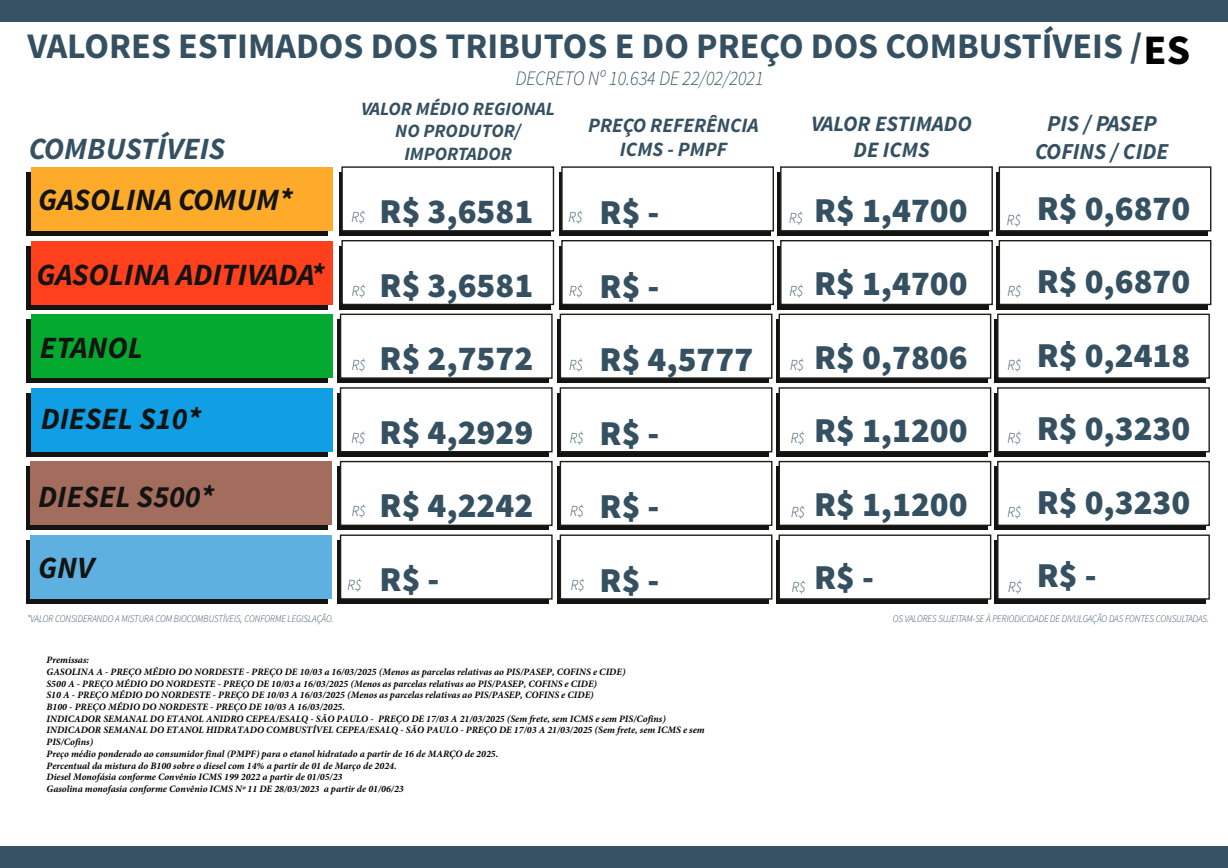
<style>
.page{position:relative;width:1228px;height:868px;background:#fff}
.page>*{position:absolute;margin:0;border:0;box-sizing:border-box;transform-origin:0 0}
.t1{font:700 42px "Source Sans Pro";color:#000}
.t2{font:700 35.98px "Source Sans Pro";color:#345061}
.t3{font:900 35px/73.5px "Source Sans Pro";color:#345061;text-align:justify}
.t4{font:italic 700 30.94px "Source Sans Pro";color:#131311}
.t5{font:italic 700 30.94px "Source Sans Pro";color:#345061}
.t6{font:italic 700 22.82px/27.4px "Source Sans Pro";color:#345061;text-align:center}
.t7{font:italic 700 21.95px/26.4px "Source Sans Pro";color:#345061;text-align:center}
.t8{font:italic 300 20.44px "Source Sans Pro";color:#345061;scale:.9 1}
.t9{font:italic 700 20.37px/24.4px "Source Sans Pro";color:#345061;text-align:center}
.t10{font:italic 700 18.79px/22.6px "Source Sans Pro";color:#345061;text-align:center}
.t11{font:italic 300 15.33px "Source Sans Pro";color:#345061;scale:.9 1}
.t12{font:italic 300 10.19px "Source Sans Pro";color:#345061;scale:.9 1}
.t13{font:italic 700 9.8px/11.7px "Minion Pro";color:#000}
</style>
<div class="page">
<div style="left:27px;top:172px;width:301px;height:64px;background:#131311"></div>
<div style="left:0;top:0;width:1228px;height:22px;background:#375264"></div>
<div style="left:0;top:846px;width:1228px;height:22px;background:#375264"></div>
<div style="left:31px;top:167px;width:301px;height:64px;background:#feab2b"></div>
<div style="left:339px;top:172px;width:211px;height:64px;background:#131311"></div>
<div style="left:341px;top:166px;width:213px;height:66px;background:#fff;border:1px solid #1d1d1b"></div>
<div style="left:559px;top:172px;width:211px;height:64px;background:#131311"></div>
<div style="left:561px;top:166px;width:213px;height:66px;background:#fff;border:1px solid #1d1d1b"></div>
<div style="left:778px;top:172px;width:211px;height:64px;background:#131311"></div>
<div style="left:780px;top:166px;width:213px;height:66px;background:#fff;border:1px solid #1d1d1b"></div>
<div style="left:996px;top:172px;width:211px;height:64px;background:#131311"></div>
<div style="left:998px;top:166px;width:213px;height:66px;background:#fff;border:1px solid #1d1d1b"></div>
<div style="left:339px;top:246px;width:211px;height:63px;background:#131311"></div>
<div style="left:341px;top:240px;width:213px;height:65px;background:#fff;border:1px solid #1d1d1b"></div>
<div style="left:559px;top:246px;width:211px;height:63px;background:#131311"></div>
<div style="left:561px;top:240px;width:213px;height:65px;background:#fff;border:1px solid #1d1d1b"></div>
<div style="left:778px;top:246px;width:211px;height:63px;background:#131311"></div>
<div style="left:780px;top:240px;width:213px;height:65px;background:#fff;border:1px solid #1d1d1b"></div>
<div style="left:996px;top:246px;width:211px;height:63px;background:#131311"></div>
<div style="left:998px;top:240px;width:213px;height:65px;background:#fff;border:1px solid #1d1d1b"></div>
<div style="left:337px;top:319px;width:212px;height:64px;background:#131311"></div>
<div style="left:340px;top:314px;width:213px;height:65px;background:#fff;border:1px solid #1d1d1b"></div>
<div style="left:557px;top:319px;width:212px;height:64px;background:#131311"></div>
<div style="left:560px;top:314px;width:212px;height:65px;background:#fff;border:1px solid #1d1d1b"></div>
<div style="left:776px;top:319px;width:211px;height:64px;background:#131311"></div>
<div style="left:778px;top:314px;width:213px;height:65px;background:#fff;border:1px solid #1d1d1b"></div>
<div style="left:995px;top:319px;width:211px;height:64px;background:#131311"></div>
<div style="left:997px;top:314px;width:213px;height:65px;background:#fff;border:1px solid #1d1d1b"></div>
<div style="left:337px;top:393px;width:212px;height:64px;background:#131311"></div>
<div style="left:340px;top:387px;width:213px;height:65px;background:#fff;border:1px solid #1d1d1b"></div>
<div style="left:557px;top:393px;width:212px;height:64px;background:#131311"></div>
<div style="left:560px;top:387px;width:212px;height:65px;background:#fff;border:1px solid #1d1d1b"></div>
<div style="left:776px;top:393px;width:211px;height:64px;background:#131311"></div>
<div style="left:778px;top:387px;width:213px;height:65px;background:#fff;border:1px solid #1d1d1b"></div>
<div style="left:995px;top:393px;width:211px;height:64px;background:#131311"></div>
<div style="left:997px;top:387px;width:213px;height:65px;background:#fff;border:1px solid #1d1d1b"></div>
<div style="left:337px;top:467px;width:212px;height:63px;background:#131311"></div>
<div style="left:340px;top:461px;width:213px;height:65px;background:#fff;border:1px solid #1d1d1b"></div>
<div style="left:557px;top:467px;width:212px;height:63px;background:#131311"></div>
<div style="left:560px;top:461px;width:212px;height:65px;background:#fff;border:1px solid #1d1d1b"></div>
<div style="left:776px;top:467px;width:211px;height:63px;background:#131311"></div>
<div style="left:778px;top:461px;width:213px;height:65px;background:#fff;border:1px solid #1d1d1b"></div>
<div style="left:995px;top:467px;width:211px;height:63px;background:#131311"></div>
<div style="left:997px;top:461px;width:213px;height:65px;background:#fff;border:1px solid #1d1d1b"></div>
<div style="left:337px;top:540px;width:212px;height:64px;background:#131311"></div>
<div style="left:340px;top:535px;width:213px;height:65px;background:#fff;border:1px solid #1d1d1b"></div>
<div style="left:557px;top:540px;width:212px;height:64px;background:#131311"></div>
<div style="left:560px;top:535px;width:212px;height:65px;background:#fff;border:1px solid #1d1d1b"></div>
<div style="left:776px;top:540px;width:211px;height:64px;background:#131311"></div>
<div style="left:778px;top:535px;width:213px;height:65px;background:#fff;border:1px solid #1d1d1b"></div>
<div style="left:995px;top:540px;width:211px;height:64px;background:#131311"></div>
<div style="left:997px;top:535px;width:213px;height:65px;background:#fff;border:1px solid #1d1d1b"></div>
<svg style="left:27px;top:246px;width:301px;height:63px;background:#3b1a13"></svg>
<div style="left:31px;top:241px;width:301px;height:63px;background:#fe401d"></div>
<div style="left:27px;top:319px;width:301px;height:64px;background:#131311"></div>
<div style="left:31px;top:314px;width:301px;height:64px;background:#04a930"></div>
<div style="left:27px;top:393px;width:301px;height:64px;background:#131311"></div>
<div style="left:31px;top:388px;width:301px;height:64px;background:#109fe4"></div>
<div style="left:26px;top:467px;width:301px;height:63px;background:#131311"></div>
<div style="left:31px;top:462px;width:301px;height:63px;background:#a36d5e"></div>
<div style="left:26px;top:540px;width:301px;height:64px;background:#131311"></div>
<div style="left:31px;top:535px;width:301px;height:64px;background:#5db0df"></div>
<h2 class="t2" style="left:27px;top:26px;width:1116px">VALORES ESTIMADOS DOS TRIBUTOS E DO PREÇO DOS COMBUSTÍVEIS /</h2>
<h1 class="t1" style="left:1143px;top:21px;width:48px">ES</h1>
<h3 class="t5" style="left:29px;top:132px;width:198px">COMBUSTÍVEIS</h3>
<h3 class="t4" style="left:38px;top:183px;width:256px">GASOLINA COMUM*</h3>
<h3 class="t4" style="left:36px;top:257px;width:289px">GASOLINA ADITIVADA*</h3>
<h3 class="t4" style="left:40px;top:330px;width:105px">ETANOL</h3>
<h3 class="t4" style="left:41px;top:402px;width:162px">DIESEL S10*</h3>
<h3 class="t4" style="left:38px;top:479px;width:177px">DIESEL S500*</h3>
<h3 class="t4" style="left:38px;top:550px;width:57px">GNV</h3>
<p class="t12" style="left:27px;top:613px;width:342px">*VALOR CONSIDERANDO A MISTURA COM BIOCOMBUSTÍVEIS, CONFORME LEGISLAÇÃO.</p>
<h3 class="t8" style="left:516px;top:68px;width:277px">DECRETO Nº 10.634 DE 22/02/2021</h3>
<h3 class="t10" style="left:361px;top:97px;width:196px">VALOR MÉDIO REGIONAL<br>NO PRODUTOR/<br>IMPORTADOR</h3>
<h3 class="t9" style="left:588px;top:113px;width:172px">PREÇO REFERÊNCIA<br>ICMS - PMPF</h3>
<h3 class="t7" style="left:811px;top:111px;width:162px">VALOR ESTIMADO<br>DE ICMS</h3>
<h3 class="t6" style="left:1035px;top:110px;width:135px">PIS / PASEP<br>COFINS / CIDE</h3>
<h3 class="t3" style="left:600px;top:177px;width:155px;text-align:left">R$ -<br>R$ -<br>R$ 4,5777<br>R$ -<br>R$ -<br>R$ -</h3>
<h3 class="t3" style="left:814px;top:174px;width:155px">R$ 1,4700<br>R$ 1,4700<br>R$ 0,7806<br>R$ 1,1200<br>R$ 1,1200<br>R$ -</h3>
<h3 class="t3" style="left:1037px;top:172px;width:155px">R$ 0,6870<br>R$ 0,6870<br>R$ 0,2418<br>R$ 0,3230<br>R$ 0,3230<br>R$ -</h3>
<h3 class="t3" style="left:380px;top:176px;width:155px">R$ 3,6581<br>R$ 3,6581<br>R$ 2,7572<br>R$ 4,2929<br>R$ 4,2242<br>R$ -</h3>
<h3 class="t11" style="left:351px;top:208px;width:17px">R$</h3>
<h3 class="t11" style="left:569px;top:208px;width:17px">R$</h3>
<h3 class="t11" style="left:789px;top:210px;width:17px">R$</h3>
<h3 class="t11" style="left:1007px;top:212px;width:17px">R$</h3>
<h3 class="t11" style="left:569px;top:283px;width:17px">R$</h3>
<h3 class="t11" style="left:789px;top:283px;width:17px">R$</h3>
<h3 class="t11" style="left:1007px;top:283px;width:17px">R$</h3>
<h3 class="t11" style="left:352px;top:283px;width:17px">R$</h3>
<h3 class="t11" style="left:569px;top:357px;width:17px">R$</h3>
<h3 class="t11" style="left:790px;top:357px;width:17px">R$</h3>
<h3 class="t11" style="left:1007px;top:357px;width:17px">R$</h3>
<h3 class="t11" style="left:352px;top:357px;width:17px">R$</h3>
<h3 class="t11" style="left:570px;top:430px;width:17px">R$</h3>
<h3 class="t11" style="left:791px;top:430px;width:17px">R$</h3>
<h3 class="t11" style="left:1007px;top:430px;width:17px">R$</h3>
<h3 class="t11" style="left:351px;top:430px;width:17px">R$</h3>
<h3 class="t11" style="left:570px;top:503px;width:17px">R$</h3>
<h3 class="t11" style="left:352px;top:503px;width:17px">R$</h3>
<h3 class="t11" style="left:791px;top:504px;width:17px">R$</h3>
<h3 class="t11" style="left:1007px;top:504px;width:17px">R$</h3>
<h3 class="t11" style="left:571px;top:577px;width:17px">R$</h3>
<h3 class="t11" style="left:348px;top:577px;width:17px">R$</h3>
<h3 class="t11" style="left:792px;top:579px;width:17px">R$</h3>
<h3 class="t11" style="left:1008px;top:579px;width:17px">R$</h3>
<p class="t12" style="left:893px;top:613px;width:353px">OS VALORES SUJEITAM-SE À PERIODICIDADE DE DIVULGAÇÃO DAS FONTES CONSULTADAS.</p>
<p class="t13" style="left:47px;top:654px;width:660px">Premissas:<br>GASOLINA A - PREÇO MÉDIO DO NORDESTE - PREÇO DE 10/03 a 16/03/2025 (Menos as parcelas relativas ao PIS/PASEP, COFINS e CIDE)<br>S500 A - PREÇO MÉDIO DO NORDESTE - PREÇO DE 10/03 a 16/03/2025 (Menos as parcelas relativas ao PIS/PASEP, COFINS e CIDE)<br>S10 A - PREÇO MÉDIO DO NORDESTE - PREÇO DE 10/03 A 16/03/2025 (Menos as parcelas relativas ao PIS/PASEP, COFINS e CIDE)<br>B100 - PREÇO MÉDIO DO NORDESTE - PREÇO DE 10/03 A 16/03/2025.<br>INDICADOR SEMANAL DO ETANOL ANIDRO CEPEA/ESALQ - SÃO PAULO - PREÇO DE 17/03 A 21/03/2025 (Sem frete, sem ICMS e sem PIS/Cofins)<br>INDICADOR SEMANAL DO ETANOL HIDRATADO COMBUSTÍVEL CEPEA/ESALQ - SÃO PAULO - PREÇO DE 17/03 A 21/03/2025 (Sem frete, sem ICMS e sem PIS/Cofins)<br>Preço médio ponderado ao consumidor final (PMPF) para o etanol hidratado a partir de 16 de MARÇO de 2025.<br>Percentual da mistura do B100 sobre o diesel com 14% a partir de 01 de Março de 2024.<br>Diesel Monofásia conforme Convênio ICMS 199 2022 a partir de 01/05/23<br>Gasolina monofasia conforme Convênio ICMS Nº 11 DE 28/03/2023 a partir de 01/06/23</p>
</div>
